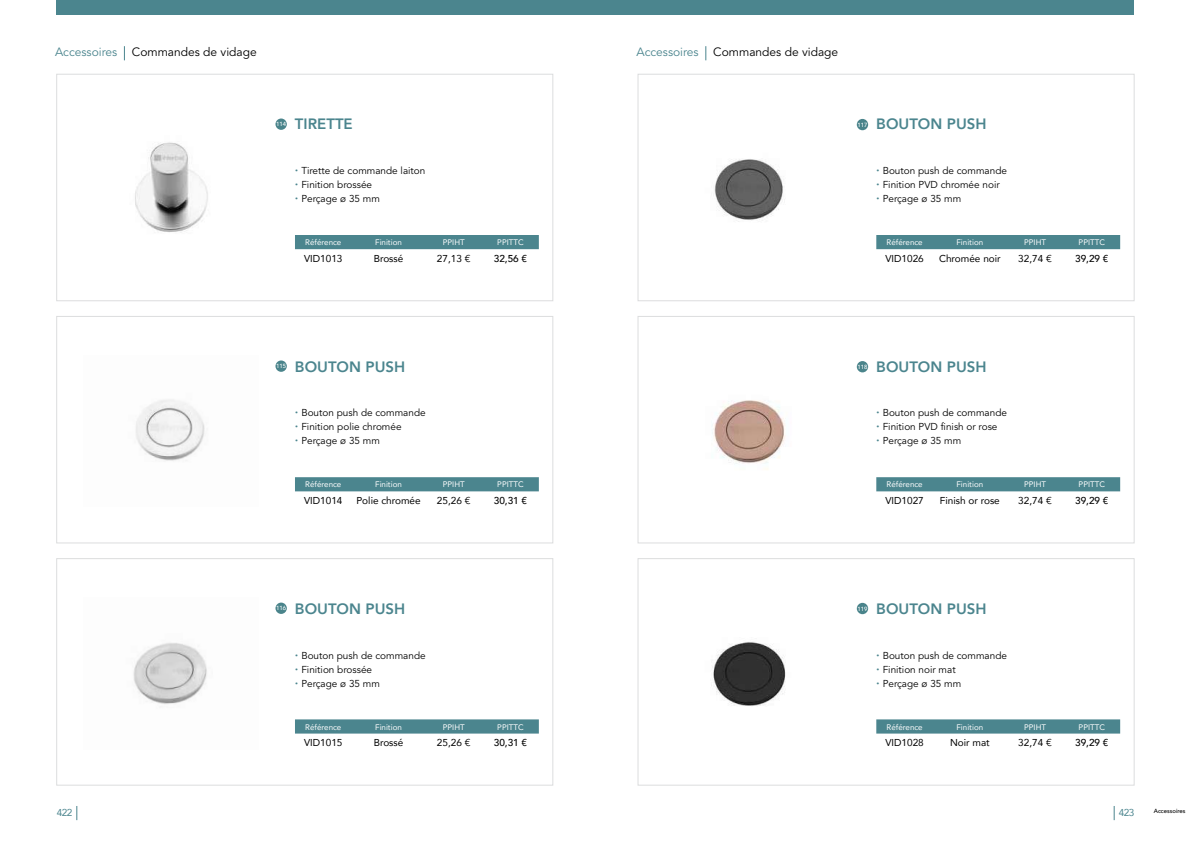
<style>
.page{position:relative;width:1191px;height:842px;background:#fff}
.page>*{position:absolute;margin:0;border:0;box-sizing:border-box;transform-origin:0 0}
.t1{font:800 15px "Avenir";color:#4b858e}
.t2{font:12px "Avenir";color:#000}
.t3{font:10px/14px "Avenir";color:#000}
.t4{font:10px "Avenir";color:#000}
.t5{font:500 10px "Avenir";color:#000}
.t6{font:10px "Avenir";letter-spacing:-.055em;color:#4b858e}
.t7{font:8px "Avenir";color:#fff}
.t8{font:500 6px "Avenir";color:#fff}
.t9{font:500 6px "Avenir";color:#000}
.s1{color:#4b858e}
</style>
<div class="page">
<svg style="left:77px;top:806px;width:1px;height:14px"></svg>
<svg style="left:124px;top:46px;width:1px;height:14px"></svg>
<div style="left:57px;top:74px;width:496px;height:227px;border:1px solid #dcddde"></div>
<img style="left:135px;top:142px;width:73px;height:90px">
<div style="left:295px;top:235px;width:244px;height:14px;background:#4b858e"></div>
<div style="left:57px;top:316px;width:496px;height:227px;border:1px solid #dcddde"></div>
<img style="left:136px;top:399px;width:69px;height:62px">
<svg style="left:295px;top:477px;width:244px;height:14px;background:#4d868f"></svg>
<div style="left:57px;top:558px;width:496px;height:227px;border:1px solid #dcddde"></div>
<img style="left:133px;top:642px;width:74px;height:62px">
<svg style="left:295px;top:719px;width:244px;height:14px;background:#508891"></svg>
<div style="left:275px;top:119px;width:12px;height:11px;background:#4a848b;border-radius:50%"></div>
<div style="left:275px;top:360px;width:12px;height:12px;background:#4a848b;border-radius:50%"></div>
<div style="left:275px;top:603px;width:12px;height:11px;background:#4a848b;border-radius:50%"></div>
<svg style="left:1114px;top:806px;width:1px;height:14px"></svg>
<div style="left:57px;top:0;width:1077px;height:14px;background:#4b858e"></div>
<svg style="left:705px;top:46px;width:1px;height:14px"></svg>
<div style="left:638px;top:74px;width:496px;height:227px;border:1px solid #dcddde"></div>
<img style="left:714px;top:159px;width:69px;height:63px">
<div style="left:876px;top:235px;width:244px;height:14px;background:#4b858e"></div>
<div style="left:638px;top:316px;width:496px;height:227px;border:1px solid #dcddde"></div>
<img style="left:712px;top:400px;width:73px;height:70px">
<svg style="left:876px;top:477px;width:244px;height:14px;background:#4d868f"></svg>
<div style="left:638px;top:558px;width:496px;height:227px;border:1px solid #dcddde"></div>
<img style="left:711px;top:642px;width:75px;height:64px">
<svg style="left:876px;top:719px;width:244px;height:14px;background:#508891"></svg>
<div style="left:856px;top:119px;width:12px;height:11px;background:#4a848b;border-radius:50%"></div>
<div style="left:856px;top:361px;width:12px;height:11px;background:#4a848b;border-radius:50%"></div>
<div style="left:856px;top:603px;width:12px;height:11px;background:#4a848b;border-radius:50%"></div>
<p class="t2" style="left:55px;top:43px;width:203px"><span class="s1">Accessoires</span> Commandes de vidage</p>
<p class="t8" style="left:276px;top:119px;width:12px">114</p>
<h1 class="t1" style="left:295px;top:113px;width:59px">TIRETTE</h1>
<p class="t3" style="left:301px;top:164px;width:125px">Tirette de commande laiton<br>Finition brossée<br>Perçage ø 35 mm</p>
<p class="t7" style="left:305px;top:236px;width:38px">Référence</p>
<p class="t7" style="left:375px;top:236px;width:28px">Finition</p>
<p class="t7" style="left:443px;top:236px;width:23px">PPIHT</p>
<p class="t7" style="left:497px;top:236px;width:28px">PPITTC</p>
<p class="t4" style="left:304px;top:250px;width:40px">VID1013</p>
<p class="t4" style="left:374px;top:250px;width:31px">Brossé</p>
<p class="t4" style="left:437px;top:250px;width:35px">27,13 €</p>
<p class="t5" style="left:494px;top:250px;width:35px">32,56 €</p>
<p class="t8" style="left:276px;top:361px;width:12px">115</p>
<h1 class="t1" style="left:295px;top:355px;width:112px">BOUTON PUSH</h1>
<p class="t3" style="left:301px;top:406px;width:126px">Bouton push de commande<br>Finition polie chromée<br>Perçage ø 35 mm</p>
<p class="t7" style="left:305px;top:478px;width:38px">Référence</p>
<p class="t7" style="left:375px;top:478px;width:28px">Finition</p>
<p class="t7" style="left:443px;top:478px;width:23px">PPIHT</p>
<p class="t7" style="left:497px;top:478px;width:28px">PPITTC</p>
<p class="t4" style="left:304px;top:492px;width:40px">VID1014</p>
<p class="t4" style="left:356px;top:492px;width:66px">Polie chromée</p>
<p class="t4" style="left:437px;top:492px;width:35px">25,26 €</p>
<p class="t5" style="left:494px;top:492px;width:35px">30,31 €</p>
<p class="t6" style="left:57px;top:805px;width:17px">422</p>
<p class="t8" style="left:276px;top:603px;width:12px">116</p>
<h1 class="t1" style="left:295px;top:597px;width:112px">BOUTON PUSH</h1>
<p class="t3" style="left:301px;top:648px;width:126px">Bouton push de commande<br>Finition brossée<br>Perçage ø 35 mm</p>
<p class="t7" style="left:305px;top:720px;width:38px">Référence</p>
<p class="t7" style="left:375px;top:720px;width:28px">Finition</p>
<p class="t7" style="left:443px;top:720px;width:23px">PPIHT</p>
<p class="t7" style="left:497px;top:720px;width:28px">PPITTC</p>
<p class="t4" style="left:304px;top:735px;width:40px">VID1015</p>
<p class="t4" style="left:374px;top:735px;width:31px">Brossé</p>
<p class="t4" style="left:437px;top:735px;width:35px">25,26 €</p>
<p class="t5" style="left:494px;top:734px;width:35px">30,31 €</p>
<p class="t2" style="left:636px;top:43px;width:203px"><span class="s1">Accessoires</span> Commandes de vidage</p>
<p class="t8" style="left:857px;top:119px;width:12px">117</p>
<h1 class="t1" style="left:876px;top:113px;width:112px">BOUTON PUSH</h1>
<p class="t3" style="left:882px;top:164px;width:126px">Bouton push de commande<br>Finition PVD chromée noir<br>Perçage ø 35 mm</p>
<p class="t7" style="left:886px;top:236px;width:38px">Référence</p>
<p class="t7" style="left:956px;top:236px;width:28px">Finition</p>
<p class="t7" style="left:1024px;top:236px;width:23px">PPIHT</p>
<p class="t7" style="left:1078px;top:236px;width:28px">PPITTC</p>
<p class="t4" style="left:885px;top:250px;width:40px">VID1026</p>
<p class="t4" style="left:939px;top:250px;width:63px">Chromée noir</p>
<p class="t4" style="left:1018px;top:250px;width:35px">32,74 €</p>
<p class="t5" style="left:1075px;top:250px;width:35px">39,29 €</p>
<p class="t8" style="left:857px;top:361px;width:12px">118</p>
<h1 class="t1" style="left:876px;top:355px;width:112px">BOUTON PUSH</h1>
<p class="t3" style="left:882px;top:406px;width:126px">Bouton push de commande<br>Finition PVD finish or rose<br>Perçage ø 35 mm</p>
<p class="t7" style="left:886px;top:478px;width:38px">Référence</p>
<p class="t7" style="left:956px;top:478px;width:28px">Finition</p>
<p class="t7" style="left:1024px;top:478px;width:23px">PPIHT</p>
<p class="t7" style="left:1078px;top:478px;width:28px">PPITTC</p>
<p class="t4" style="left:885px;top:492px;width:40px">VID1027</p>
<p class="t4" style="left:940px;top:492px;width:61px">Finish or rose</p>
<p class="t4" style="left:1018px;top:492px;width:35px">32,74 €</p>
<p class="t5" style="left:1075px;top:492px;width:35px">39,29 €</p>
<p class="t8" style="left:857px;top:603px;width:12px">119</p>
<h1 class="t1" style="left:876px;top:597px;width:112px">BOUTON PUSH</h1>
<p class="t3" style="left:882px;top:648px;width:126px">Bouton push de commande<br>Finition noir mat<br>Perçage ø 35 mm</p>
<p class="t7" style="left:886px;top:720px;width:38px">Référence</p>
<p class="t7" style="left:956px;top:720px;width:28px">Finition</p>
<p class="t7" style="left:1024px;top:720px;width:23px">PPIHT</p>
<p class="t7" style="left:1078px;top:720px;width:28px">PPITTC</p>
<p class="t4" style="left:885px;top:735px;width:40px">VID1028</p>
<p class="t4" style="left:950px;top:735px;width:41px">Noir mat</p>
<p class="t4" style="left:1018px;top:735px;width:35px">32,74 €</p>
<p class="t5" style="left:1075px;top:734px;width:35px">39,29 €</p>
<p class="t6" style="left:1118px;top:805px;width:17px">423</p>
<p class="t9" style="left:1153px;top:805px;width:33px">Accessoires</p>
</div>
